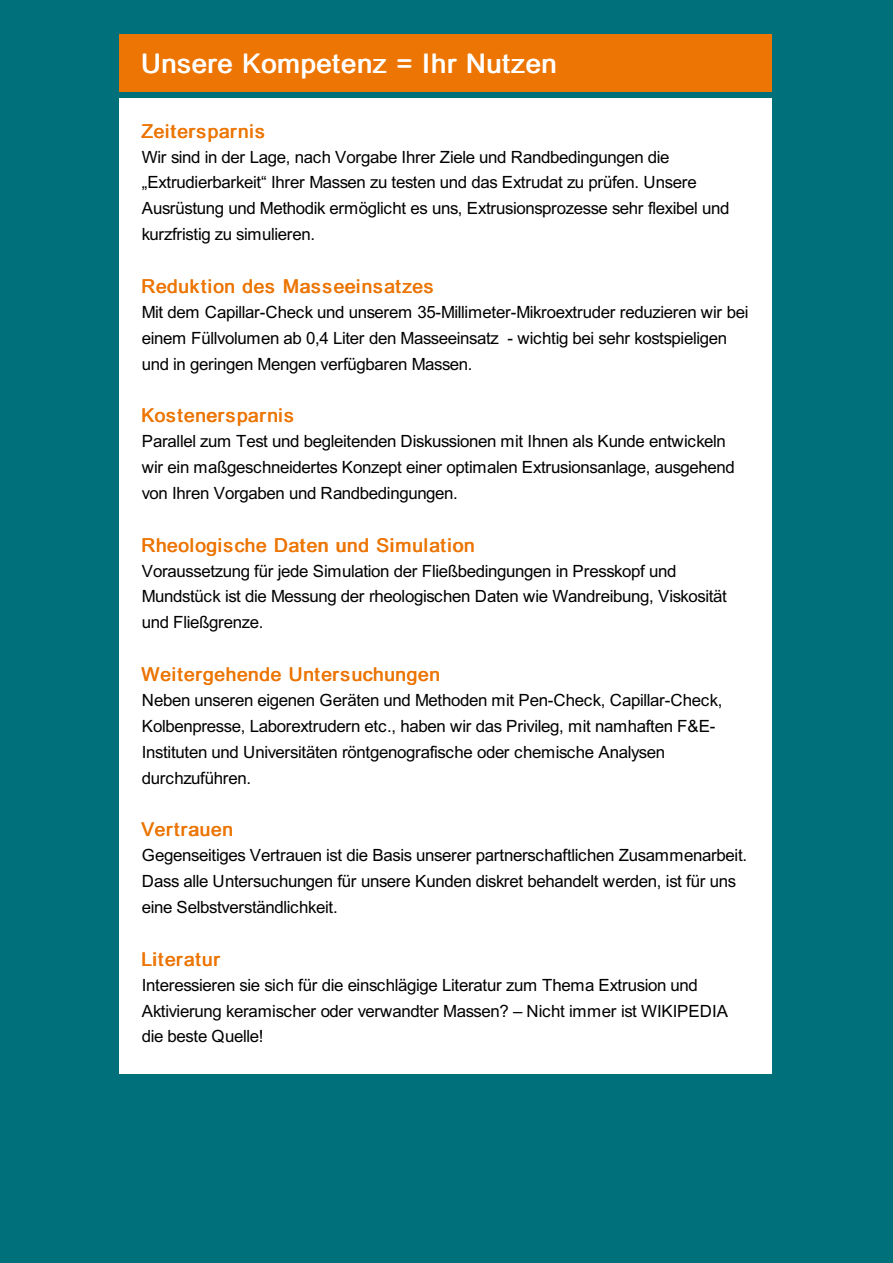
<style>
.page{position:relative;width:893px;height:1263px;background:#00707b}
.page>*{position:absolute;margin:0;border:0;box-sizing:border-box;transform-origin:0 0}
.t1{font:27px "Arial";letter-spacing:.03em;color:#fff}
.t2{font:19.2px "Arial";letter-spacing:.035em;color:#ec7504}
.t3{font:19.2px "Arial";letter-spacing:.055em;color:#ec7504}
.t4{font:16.8px/25.8px "Arial";letter-spacing:-.025em;color:#000}
</style>
<div class="page">
<div style="left:119px;top:34px;width:653px;height:57px;background:#ec7504"></div>
<div style="left:119px;top:99px;width:653px;height:962px;background:#fff"></div>
<h1 class="t1" style="left:141px;top:53px;width:417px">Unsere Kompetenz = Ihr Nutzen</h1>
<p class="t3" style="left:141px;top:124px;width:125px">Zeitersparnis</p>
<p class="t4" style="left:142px;top:145px;width:589px">Wir sind in der Lage, nach Vorgabe Ihrer Ziele und Randbedingungen die „Extrudierbarkeit“ Ihrer Massen zu testen und das Extrudat zu prüfen. Unsere Ausrüstung und Methodik ermöglicht es uns, Extrusionsprozesse sehr flexibel und kurzfristig zu simulieren.</p>
<p class="t2" style="left:141px;top:279px;width:293px">Reduktion des Masseeinsatzes</p>
<p class="t4" style="left:142px;top:300px;width:608px">Mit dem Capillar-Check und unserem 35-Millimeter-Mikroextruder reduzieren wir bei einem Füllvolumen ab 0,4 Liter den Masseeinsatz - wichtig bei sehr kostspieligen und in geringen Mengen verfügbaren Massen.</p>
<p class="t2" style="left:141px;top:408px;width:154px">Kostenersparnis</p>
<p class="t4" style="left:142px;top:430px;width:595px">Parallel zum Test und begleitenden Diskussionen mit Ihnen als Kunde entwickeln wir ein maßgeschneidertes Konzept einer optimalen Extrusionsanlage, ausgehend von Ihren Vorgaben und Randbedingungen.</p>
<p class="t2" style="left:141px;top:538px;width:335px">Rheologische Daten und Simulation</p>
<p class="t4" style="left:142px;top:559px;width:587px">Voraussetzung für jede Simulation der Fließbedingungen in Presskopf und<br>Mundstück ist die Messung der rheologischen Daten wie Wandreibung, Viskosität und Fließgrenze.</p>
<p class="t2" style="left:141px;top:667px;width:300px">Weitergehende Untersuchungen</p>
<p class="t4" style="left:142px;top:689px;width:582px">Neben unseren eigenen Geräten und Methoden mit Pen-Check, Capillar-Check, Kolbenpresse, Laborextrudern etc., haben wir das Privileg, mit namhaften F&amp;E-Instituten und Universitäten röntgenografische oder chemische Analysen durchzuführen.</p>
<p class="t2" style="left:141px;top:822px;width:93px">Vertrauen</p>
<p class="t4" style="left:142px;top:844px;width:607px">Gegenseitiges Vertrauen ist die Basis unserer partnerschaftlichen Zusammenarbeit.<br>Dass alle Untersuchungen für unsere Kunden diskret behandelt werden, ist für uns eine Selbstverständlichkeit.</p>
<p class="t2" style="left:141px;top:952px;width:80px">Literatur</p>
<p class="t4" style="left:142px;top:973px;width:588px">Interessieren sie sich für die einschlägige Literatur zum Thema Extrusion und<br>Aktivierung keramischer oder verwandter Massen? – Nicht immer ist WIKIPEDIA die beste Quelle!</p>
</div>
